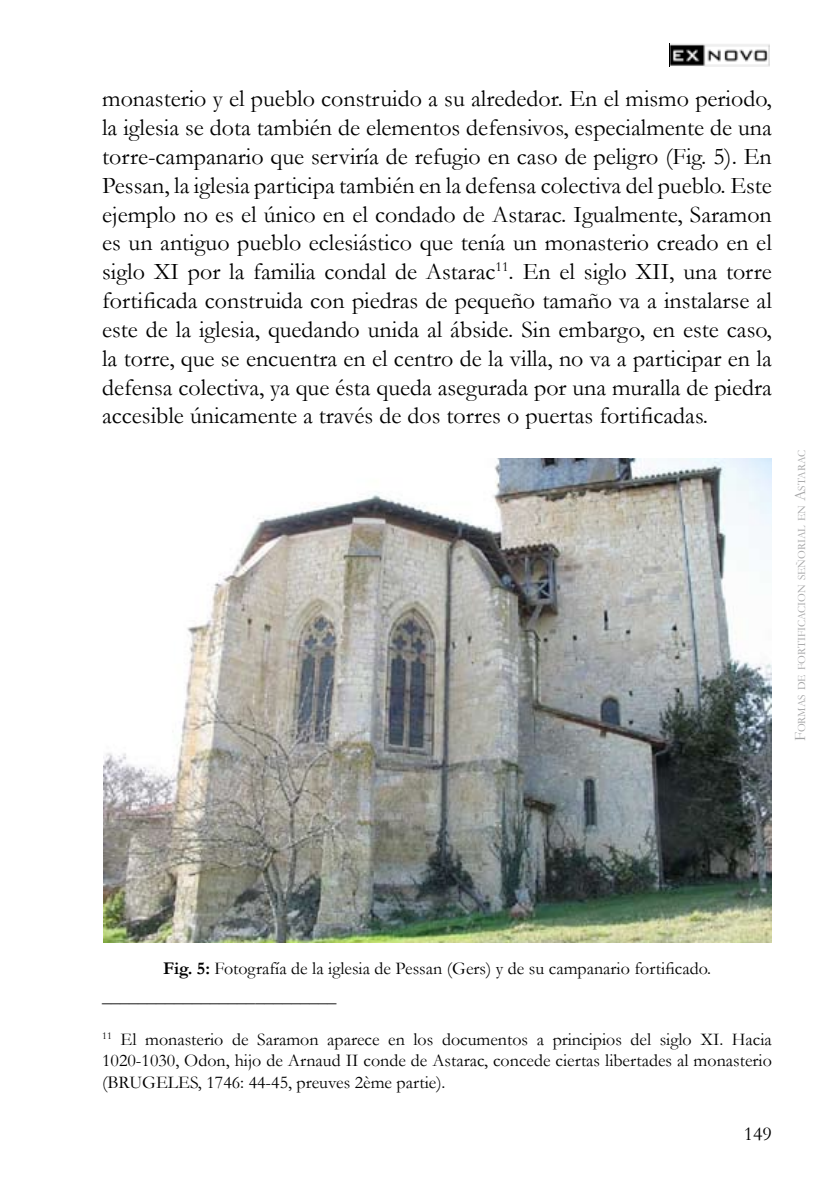
<style>
.page{position:relative;width:840px;height:1191px;background:#fff}
.page>*{position:absolute;margin:0;border:0;box-sizing:border-box;transform-origin:0 0}
.t1{font:24px/28.8px "Garamond";color:#000;text-align:justify}
.t2{font:20px "Garamond";color:#000}
.t3{font:18px/21.6px "Garamond";color:#000;text-align:justify}
.t4{font:11.2px "Garamond";color:#707173}
.s1{font-size:16px}
.s2{font-weight:700}
</style>
<div class="page">
<img style="left:669px;top:44px;width:100px;height:22px">
<img style="left:103px;top:458px;width:668px;height:484px">
<p class="t1" style="left:102px;top:84px;width:671px">monasterio y el pueblo construido a su alrededor. En el mismo periodo, la iglesia se dota también de elementos defensivos, especialmente de una torre-campanario que serviría de refugio en caso de peligro (Fig. 5). En Pessan, la iglesia participa también en la defensa colectiva del pueblo. Este ejemplo no es el único en el condado de Astarac. Igualmente, Saramon es un antiguo pueblo eclesiástico que tenía un monasterio creado en el siglo XI por la familia condal de Astarac<sup>11</sup>. En el siglo XII, una torre fortificada construida con piedras de pequeño tamaño va a instalarse al este de la iglesia, quedando unida al ábside. Sin embargo, en este caso, la torre, que se encuentra en el centro de la villa, no va a participar en la defensa colectiva, ya que ésta queda asegurada por una muralla de piedra accesible únicamente a través de dos torres o puertas fortificadas.</p>
<p class="t4" style="left:794px;top:741px;width:293px;rotate:-90deg"><span class="s1">F</span>ormas de fortificacion señorial en <span class="s1">A</span>starac</p>
<p class="t3" style="left:163px;top:957px;width:549px"><span class="s2">Fig. 5:</span> Fotografía de la iglesia de Pessan (Gers) y de su campanario fortificado.</p>
<p class="t3" style="left:102px;top:985px;width:236px">__________________________</p>
<p class="t3" style="left:102px;top:1028px;width:670px"><sup>11</sup> El monasterio de Saramon aparece en los documentos a principios del siglo XI. Hacia 1020-1030, Odon, hijo de Arnaud II conde de Astarac, concede ciertas libertades al monasterio (BRUGELES, 1746: 44-45, preuves 2ème partie).</p>
<p class="t2" style="left:743px;top:1122px;width:30px">149</p>
</div>
